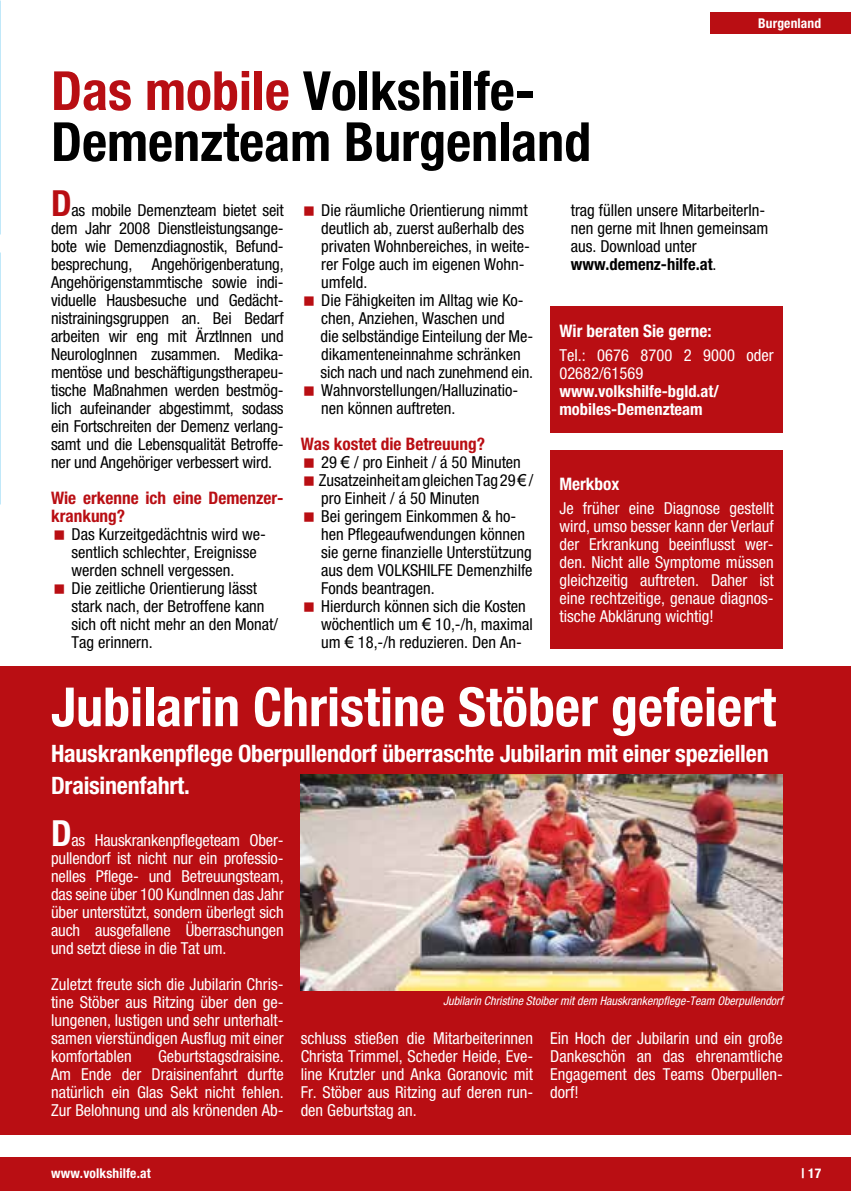
<style>
.page{position:relative;width:851px;height:1191px;background:#fff}
.page>*{position:absolute;margin:0;border:0;box-sizing:border-box;transform-origin:0 0}
.t1{font:700 condensed 54px/51px "Helvetica Neue";color:#000}
.t2{font:700 condensed 54px "Helvetica Neue";color:#fff}
.t3{font:700 condensed 24px/31.5px "Helvetica Neue";letter-spacing:-.01em;color:#fff}
.t4{font:700 condensed 17.25px/18px "Helvetica Neue";color:#b90e13}
.t5{font:700 condensed 17.25px "Helvetica Neue";color:#fff}
.t6{font:condensed 16.5px/18px "Helvetica Neue";color:#000}
.t7{font:condensed 16.5px/18px "Helvetica Neue";color:#fff;text-align:justify}
.t8{font:700 condensed 16.5px/18px "Helvetica Neue";color:#fff}
.t9{font:700 condensed 13.5px "Helvetica Neue";letter-spacing:.01em;color:#fff}
.t10{font:italic condensed 12px "Helvetica Neue";color:#fff}
.s1{color:#b80e13}
.s2{font-weight:700;font-size:36px;color:#b90e13}
.s3{font-family:"Arial";font-stretch:normal}
.s4{font-weight:700}
.s5{font-weight:700;font-size:36px}
</style>
<div class="page">
<div style="left:0;top:1157px;width:850px;height:34px;background:#b90e13"></div>
<div style="left:0;top:666px;width:850px;height:468px;background:#b90e13"></div>
<div style="left:550px;top:450px;width:232px;height:198px;background:#b90e13"></div>
<div style="left:710px;top:13px;width:140px;height:21px;background:#b90e13"></div>
<img style="left:0;top:252px;width:1px;height:252px">
<img style="left:0;top:0;width:1px;height:234px">
<div style="left:550px;top:306px;width:232px;height:126px;background:#b90e13"></div>
<img style="left:300px;top:774px;width:482px;height:216px">
<h1 class="t1" style="left:51px;top:65px;width:541px"><span class="s1">Das mobile</span> Volkshilfe-<br>Demenzteam Burgenland</h1>
<p class="t9" style="left:758px;top:15px;width:64px">Burgenland</p>
<p class="t6" style="left:51px;top:201px;width:234px;text-align:justify"><span class="s2">D</span>as mobile Demenzteam bietet seit dem Jahr 2008 Dienstleistungsange&shy;bote wie Demenzdiagnostik, Befund&shy;besprechung, Angehörigenberatung, Angehörigenstammtische sowie indi&shy;viduelle Hausbesuche und Gedächt&shy;nistrainingsgruppen an. Bei Bedarf arbeiten wir eng mit ÄrztInnen und NeurologInnen zusammen. Medika&shy;mentöse und beschäftigungstherapeu&shy;tische Maßnahmen werden bestmög&shy;lich aufeinander abgestimmt, sodass ein Fortschreiten der Demenz verlang&shy;samt und die Lebensqualität Betroffe&shy;ner und Angehöriger verbessert wird.</p>
<p class="t4" style="left:51px;top:489px;width:234px">Wie erkenne ich eine Demenzer&shy;krankung?</p>
<p class="t6" style="left:71px;top:525px;width:208px">Das Kurzeitgedächtnis wird we&shy;sentlich schlechter, Ereignisse werden schnell vergessen.<br>Die zeitliche Orientierung lässt stark nach, der Betroffene kann sich oft nicht mehr an den Monat/<br>Tag erinnern.</p>
<p class="t6" style="left:320px;top:201px;width:214px">Die räumliche Orientierung nimmt deutlich ab, zuerst außerhalb des privaten Wohnbereiches, in weite&shy;rer Folge auch im eigenen Wohn&shy;umfeld.<br>Die Fähigkeiten im Alltag wie Ko&shy;chen, Anziehen, Waschen und<br>die selbständige Einteilung der Me&shy;dikamenteneinnahme schränken sich nach und nach zunehmend ein.<br>Wahnvorstellungen/Halluzinatio&shy;nen können auftreten.</p>
<p class="t4" style="left:300px;top:435px;width:186px">Was kostet die Betreuung?</p>
<p class="t6" style="left:319px;top:453px;width:216px">29 <span class="s3">€</span> / pro Einheit / á 50 Minuten<br>Zusatzeinheit am gleichen Tag 29 <span class="s3">€</span> / pro Einheit / á 50 Minuten<br>Bei geringem Einkommen &amp; ho&shy;hen Pflegeaufwendungen können sie gerne finanzielle Unterstützung aus dem VOLKSHILFE Demenzhilfe<br>Fonds beantragen.<br>Hierdurch können sich die Kosten wöchentlich um <span class="s3">€</span> 10,-/h, maximal um <span class="s3">€</span> 18,-/h reduzieren. Den An-</p>
<p class="t6" style="left:570px;top:201px;width:199px">trag füllen unsere MitarbeiterIn&shy;nen gerne mit Ihnen gemeinsam aus. Download unter <span class="s4">www.demenz-hilfe.at</span>.</p>
<p class="t5" style="left:559px;top:320px;width:153px">Wir beraten Sie gerne:</p>
<p class="t7" style="left:559px;top:346px;width:216px">Tel.: 0676 8700 2 9000 oder<br>02682/61569</p>
<p class="t8" style="left:559px;top:382px;width:161px">www.volkshilfe-bgld.at/ mobiles-Demenzteam</p>
<p class="t5" style="left:559px;top:473px;width:61px">Merkbox</p>
<p class="t7" style="left:559px;top:499px;width:216px">Je früher eine Diagnose gestellt wird, umso besser kann der Verlauf der Erkrankung beeinflusst wer&shy;den. Nicht alle Symptome müssen gleichzeitig auftreten. Daher ist eine rechtzeitige, genaue diagnos&shy;tische Abklärung wichtig!</p>
<h1 class="t2" style="left:51px;top:674px;width:726px">Jubilarin Christine Stöber gefeiert</h1>
<h2 class="t3" style="left:51px;top:737px;width:719px">Hauskrankenpflege Oberpullendorf überraschte Jubilarin mit einer speziellen<br>Draisinenfahrt.</h2>
<p class="t7" style="left:51px;top:831px;width:234px"><span class="s5">D</span>as Hauskrankenpflegeteam Ober&shy;pullendorf ist nicht nur ein professio&shy;nelles Pflege- und Betreuungsteam, das seine über 100 KundInnen das Jahr über unterstützt, sondern überlegt sich auch ausgefallene Überraschungen und setzt diese in die Tat um.</p>
<p class="t7" style="left:51px;top:975px;width:234px">Zuletzt freute sich die Jubilarin Chris&shy;tine Stöber aus Ritzing über den ge&shy;lungenen, lustigen und sehr unterhalt&shy;samen vierstündigen Ausflug mit einer komfortablen</p>
<p class="t10" style="left:443px;top:994px;width:341px">Jubilarin Christine Stoiber mit dem Hauskrankenpflege-Team Oberpullendorf</p>
<p class="t7" style="left:300px;top:1029px;width:234px">schluss stießen die Mitarbeiterinnen Christa Trimmel, Scheder Heide, Eve&shy;line Krutzler und Anka Goranovic mit Fr. Stöber aus Ritzing auf deren run&shy;den Geburtstag an.</p>
<p class="t7" style="left:550px;top:1029px;width:234px">Ein Hoch der Jubilarin und ein große Dankeschön an das ehrenamtliche Engagement des Teams Oberpullen&shy;dorf!</p>
<p class="t7" style="left:51px;top:1047px;width:234px;text-indent:107px">Geburtstagsdraisine.<br>Am Ende der Draisinenfahrt durfte natürlich ein Glas Sekt nicht fehlen.<br>Zur Belohnung und als krönenden Ab-</p>
<p class="t9" style="left:51px;top:1165px;width:101px">www.volkshilfe.at</p>
<p class="t9" style="left:801px;top:1165px;width:21px">| 17</p>
</div>
